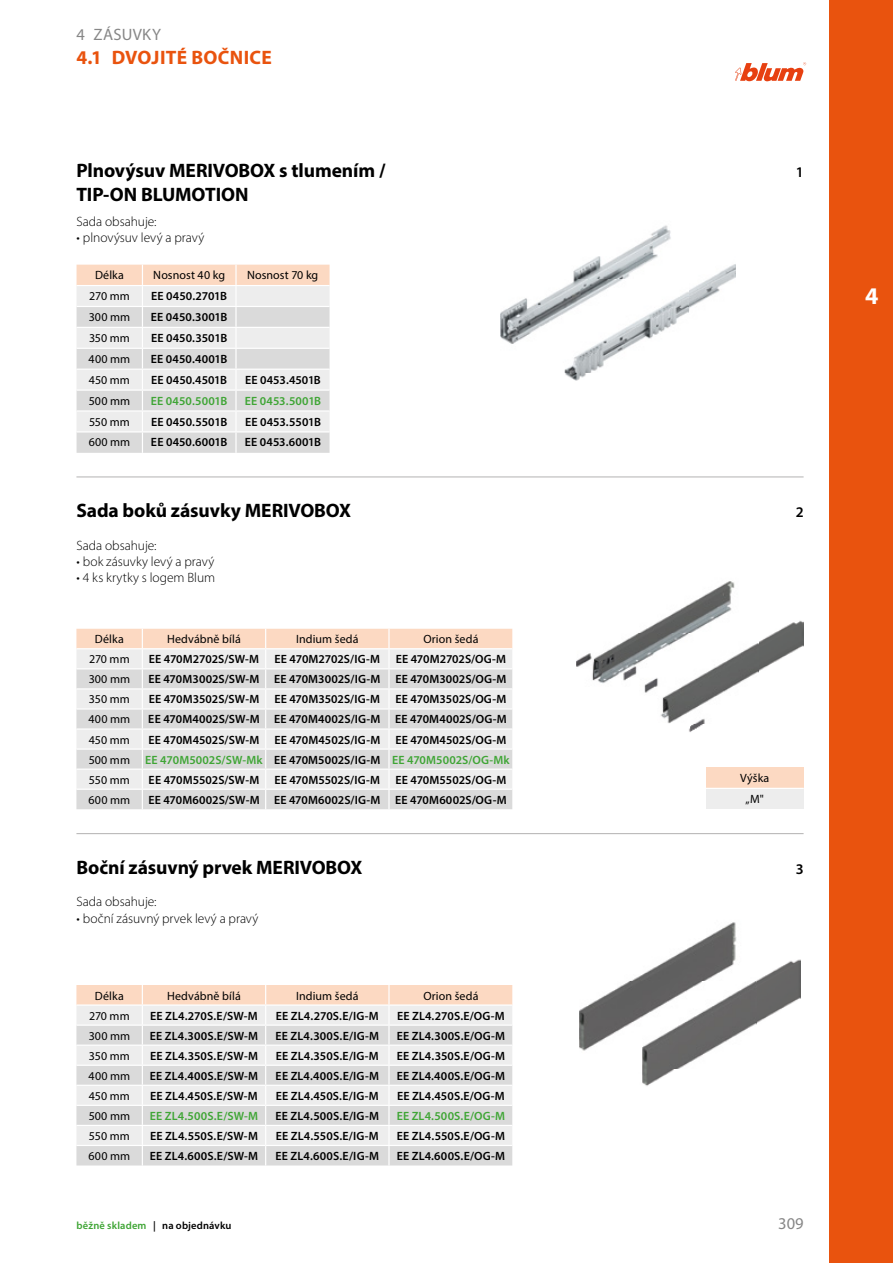
<style>
.page{position:relative;width:893px;height:1263px;background:#fff}
.page>*{position:absolute;margin:0;border:0;box-sizing:border-box;transform-origin:0 0}
.t1{font:700 24px "Myriad Pro";color:#fff}
.t2{font:700 19.5px/23.7px "Myriad Pro";letter-spacing:-.005em;color:#000}
.t3{font:700 19.5px "Myriad Pro";letter-spacing:.01em;color:#e9530e}
.t4{font:16.5px "Myriad Pro";letter-spacing:.02em;color:#878787}
.t5{font:600 14.85px "Myriad Pro";color:#000}
.t6{font:300 13.5px "Myriad Pro";letter-spacing:-.005em;color:#000}
.t7{font:600 12px "Myriad Pro";letter-spacing:.01em;color:#000}
.t8{font:12px/20.9px "Myriad Pro";letter-spacing:.005em;color:#000;text-align:center}
.t9{font:600 12px "Myriad Pro";letter-spacing:.01em;color:#3fa535}
.t10{font:600 10.5px "Myriad Pro";letter-spacing:.015em;color:#000}
.s1{color:#000}
.s2{color:#3fa535}
</style>
<div class="page">
<div style="left:829px;top:0;width:64px;height:1263px;background:#e9530e"></div>
<img style="left:576px;top:581px;width:227px;height:151px">
<img style="left:580px;top:922px;width:220px;height:164px">
<img style="left:500px;top:225px;width:235px;height:156px">
<svg style="left:77px;top:265px;width:253px;height:188px;background:#e7e3e1"></svg>
<hr style="left:236px;top:431px;width:94px;height:1px;background:#fff">
<hr style="left:235px;top:432px;width:2px;height:21px;background:#fff">
<hr style="left:235px;top:265px;width:2px;height:20px;background:#fff">
<svg style="left:76px;top:629px;width:436px;height:180px;background:#e7e4e1"></svg>
<svg style="left:76px;top:985px;width:436px;height:180px;background:#e7e4e1"></svg>
<div style="left:706px;top:767px;width:98px;height:21px;background:#fcd9c2"></div>
<div style="left:706px;top:788px;width:98px;height:21px;background:#ededed"></div>
<hr style="left:706px;top:788px;width:98px;height:1px;background:#fff">
<hr style="left:76px;top:476px;width:728px;height:1px;background:#b3b2b2">
<hr style="left:76px;top:833px;width:728px;height:1px;background:#b3b2b2">
<svg style="left:735px;top:62px;width:71px;height:20px"></svg>
<h3 class="t4" style="left:77px;top:25px;width:86px">4 ZÁSUVKY</h3>
<h2 class="t3" style="left:77px;top:44px;width:197px">4.1 DVOJITÉ BOČNICE</h2>
<h2 class="t2" style="left:77px;top:158px;width:310px">Plnovýsuv MERIVOBOX s tlumením /<br>TIP-ON BLUMOTION</h2>
<p class="t6" style="left:77px;top:213px;width:82px">Sada obsahuje:</p>
<p class="t6" style="left:77px;top:229px;width:129px">• plnovýsuv levý a pravý</p>
<p class="t8" style="left:95px;top:265px;width:30px">Délka</p>
<p class="t8" style="left:153px;top:265px;width:73px">Nosnost 40 kg</p>
<p class="t8" style="left:247px;top:265px;width:73px">Nosnost 70 kg</p>
<p class="t8" style="left:89px;top:285px;width:42px">270 mm</p>
<p class="t7" style="left:151px;top:288px;width:77px">EE 0450.2701B</p>
<p class="t8" style="left:89px;top:306px;width:43px">300 mm</p>
<p class="t7" style="left:151px;top:309px;width:78px">EE 0450.3001B</p>
<p class="t8" style="left:89px;top:327px;width:42px">350 mm</p>
<p class="t7" style="left:151px;top:330px;width:78px">EE 0450.3501B</p>
<p class="t8" style="left:89px;top:348px;width:43px">400 mm</p>
<p class="t7" style="left:151px;top:351px;width:78px">EE 0450.4001B</p>
<p class="t8" style="left:89px;top:369px;width:42px">450 mm</p>
<p class="t7" style="left:151px;top:372px;width:77px">EE 0450.4501B</p>
<p class="t7" style="left:245px;top:372px;width:77px">EE 0453.4501B</p>
<p class="t8" style="left:89px;top:390px;width:43px">500 mm</p>
<p class="t9" style="left:151px;top:393px;width:78px">EE 0450.5001B</p>
<p class="t9" style="left:245px;top:393px;width:78px">EE 0453.5001B</p>
<p class="t8" style="left:89px;top:411px;width:42px">550 mm</p>
<p class="t7" style="left:151px;top:414px;width:78px">EE 0450.5501B</p>
<p class="t7" style="left:245px;top:414px;width:77px">EE 0453.5501B</p>
<p class="t8" style="left:89px;top:432px;width:43px">600 mm</p>
<p class="t7" style="left:151px;top:435px;width:78px">EE 0450.6001B</p>
<p class="t7" style="left:245px;top:435px;width:78px">EE 0453.6001B</p>
<h2 class="t2" style="left:77px;top:498px;width:276px">Sada boků zásuvky MERIVOBOX</h2>
<p class="t6" style="left:77px;top:537px;width:82px">Sada obsahuje:</p>
<p class="t6" style="left:77px;top:553px;width:139px">• bok zásuvky levý a pravý</p>
<p class="t6" style="left:77px;top:570px;width:140px">• 4 ks krytky s logem Blum</p>
<p class="t8" style="left:95px;top:629px;width:30px">Délka</p>
<p class="t8" style="left:167px;top:629px;width:75px">Hedvábně bílá</p>
<p class="t8" style="left:296px;top:629px;width:64px">Indium šedá</p>
<p class="t8" style="left:423px;top:629px;width:57px">Orion šedá</p>
<p class="t8" style="left:89px;top:649px;width:42px">270 mm</p>
<p class="t7" style="left:149px;top:652px;width:112px">EE 470M2702S/SW-M</p>
<p class="t7" style="left:275px;top:652px;width:107px">EE 470M2702S/IG-M</p>
<p class="t7" style="left:396px;top:652px;width:112px">EE 470M2702S/OG-M</p>
<p class="t8" style="left:89px;top:669px;width:43px">300 mm</p>
<p class="t7" style="left:148px;top:672px;width:360px">EE 470M3002S/SW-M EE 470M3002S/IG-M EE 470M3002S/OG-M</p>
<p class="t8" style="left:89px;top:689px;width:42px">350 mm</p>
<p class="t7" style="left:149px;top:692px;width:112px">EE 470M3502S/SW-M</p>
<p class="t7" style="left:274px;top:692px;width:107px">EE 470M3502S/IG-M</p>
<p class="t7" style="left:396px;top:692px;width:112px">EE 470M3502S/OG-M</p>
<p class="t8" style="left:89px;top:709px;width:43px">400 mm</p>
<p class="t7" style="left:148px;top:712px;width:360px">EE 470M4002S/SW-M EE 470M4002S/IG-M EE 470M4002S/OG-M</p>
<p class="t8" style="left:89px;top:729px;width:42px">450 mm</p>
<p class="t7" style="left:149px;top:732px;width:233px">EE 470M4502S/SW-M EE 470M4502S/IG-M</p>
<p class="t7" style="left:395px;top:732px;width:112px">EE 470M4502S/OG-M</p>
<p class="t8" style="left:89px;top:749px;width:43px">500 mm</p>
<p class="t9" style="left:145px;top:752px;width:366px">EE 470M 5002S/SW-Mk <span class="s1">EE 470M5002S/IG-M</span> EE 470M5002S/OG-Mk</p>
<p class="t8" style="left:89px;top:769px;width:42px">550 mm</p>
<p class="t7" style="left:149px;top:772px;width:112px">EE 470M 5502S/SW-M</p>
<p class="t7" style="left:274px;top:772px;width:107px">EE 470M5502S/IG-M</p>
<p class="t7" style="left:395px;top:772px;width:112px">EE 470M5502S/OG-M</p>
<p class="t8" style="left:89px;top:789px;width:43px">600 mm</p>
<p class="t7" style="left:148px;top:792px;width:360px">EE 470M 6002S/SW-M EE 470M6002S/IG-M EE 470M6002S/OG-M</p>
<h2 class="t2" style="left:77px;top:855px;width:287px">Boční zásuvný prvek MERIVOBOX</h2>
<p class="t6" style="left:77px;top:894px;width:82px">Sada obsahuje:</p>
<p class="t6" style="left:77px;top:910px;width:183px">• boční zásuvný prvek levý a pravý</p>
<p class="t8" style="left:95px;top:985px;width:30px">Délka</p>
<p class="t8" style="left:167px;top:985px;width:75px">Hedvábně bílá</p>
<p class="t8" style="left:296px;top:985px;width:64px">Indium šedá</p>
<p class="t8" style="left:423px;top:985px;width:57px">Orion šedá</p>
<p class="t8" style="left:89px;top:1005px;width:42px">270 mm</p>
<p class="t7" style="left:150px;top:1008px;width:109px">EE ZL4.270S.E/SW-M</p>
<p class="t7" style="left:276px;top:1008px;width:104px">EE ZL4.270S.E/IG-M</p>
<p class="t7" style="left:397px;top:1008px;width:109px">EE ZL4.270S.E/OG-M</p>
<p class="t8" style="left:89px;top:1025px;width:43px">300 mm</p>
<p class="t7" style="left:150px;top:1028px;width:110px">EE ZL4.300S.E/SW-M</p>
<p class="t7" style="left:276px;top:1028px;width:105px">EE ZL4.300S.E/IG-M</p>
<p class="t7" style="left:397px;top:1028px;width:110px">EE ZL4.300S.E/OG-M</p>
<p class="t8" style="left:89px;top:1045px;width:42px">350 mm</p>
<p class="t7" style="left:150px;top:1048px;width:109px">EE ZL4.350S.E/SW-M</p>
<p class="t7" style="left:276px;top:1048px;width:104px">EE ZL4.350S.E/IG-M</p>
<p class="t7" style="left:397px;top:1048px;width:110px">EE ZL4.350S.E/OG-M</p>
<p class="t8" style="left:89px;top:1065px;width:43px">400 mm</p>
<p class="t7" style="left:150px;top:1068px;width:110px">EE ZL4.400S.E/SW-M</p>
<p class="t7" style="left:276px;top:1068px;width:105px">EE ZL4.400S.E/IG-M</p>
<p class="t7" style="left:397px;top:1068px;width:110px">EE ZL4.400S.E/OG-M</p>
<p class="t8" style="left:89px;top:1085px;width:42px">450 mm</p>
<p class="t7" style="left:150px;top:1088px;width:109px">EE ZL4.450S.E/SW-M</p>
<p class="t7" style="left:276px;top:1088px;width:104px">EE ZL4.450S.E/IG-M</p>
<p class="t7" style="left:397px;top:1088px;width:109px">EE ZL4.450S.E/OG-M</p>
<p class="t8" style="left:89px;top:1105px;width:43px">500 mm</p>
<p class="t9" style="left:150px;top:1108px;width:110px">EE ZL4.500S.E/SW-M</p>
<p class="t7" style="left:276px;top:1108px;width:105px">EE ZL4.500S.E/IG-M</p>
<p class="t9" style="left:397px;top:1108px;width:110px">EE ZL4.500S.E/OG-M</p>
<p class="t8" style="left:89px;top:1125px;width:42px">550 mm</p>
<p class="t7" style="left:150px;top:1128px;width:109px">EE ZL4.550S.E/SW-M</p>
<p class="t7" style="left:276px;top:1128px;width:104px">EE ZL4.550S.E/IG-M</p>
<p class="t7" style="left:397px;top:1128px;width:110px">EE ZL4.550S.E/OG-M</p>
<p class="t8" style="left:89px;top:1145px;width:43px">600 mm</p>
<p class="t7" style="left:150px;top:1148px;width:110px">EE ZL4.600S.E/SW-M</p>
<p class="t7" style="left:276px;top:1148px;width:105px">EE ZL4.600S.E/IG-M</p>
<p class="t7" style="left:397px;top:1148px;width:110px">EE ZL4.600S.E/OG-M</p>
<p class="t10" style="left:77px;top:1219px;width:156px"><span class="s2">běžně skladem</span> | na objednávku</p>
<p class="t5" style="left:796px;top:163px;width:9px">1</p>
<h1 class="t1" style="left:865px;top:280px;width:15px">4</h1>
<p class="t5" style="left:796px;top:503px;width:9px">2</p>
<p class="t8" style="left:740px;top:767px;width:31px">Výška „M"</p>
<p class="t5" style="left:796px;top:860px;width:9px">3</p>
<h3 class="t4" style="left:778px;top:1213px;width:27px">309</h3>
</div>
